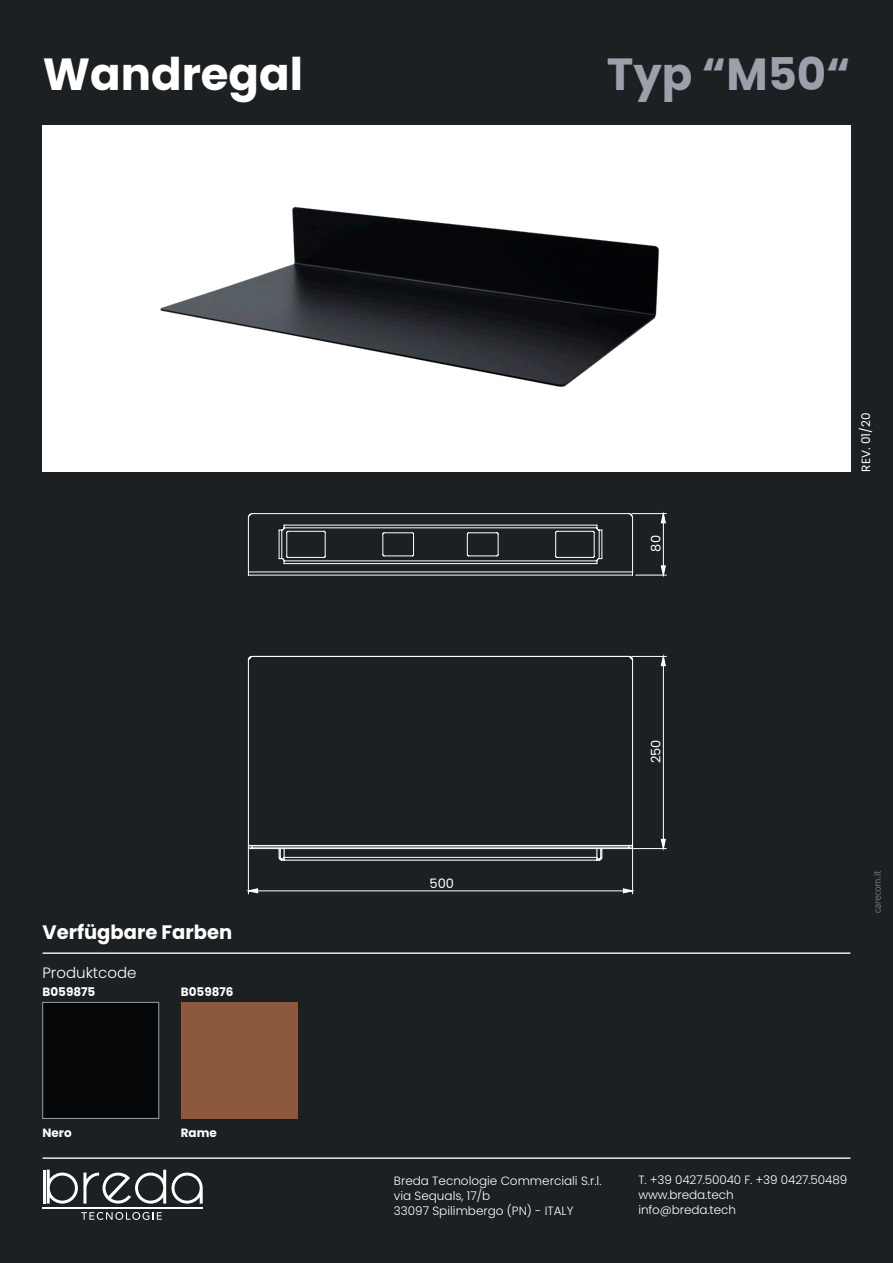
<style>
.page{position:relative;width:893px;height:1263px;background:#1c2023}
.page>*{position:absolute;margin:0;border:0;box-sizing:border-box;transform-origin:0 0}
.t1{font:700 45px "Poppins";color:#fff}
.t2{font:700 45px "Poppins";color:#9d9fab}
.t3{font:700 19.5px "Poppins";color:#fff}
.t4{font:300 15px "Poppins";color:#fff}
.t5{font:13.05px "Poppins";color:#fff}
.t6{font:300 12px/15px "Poppins";color:#fff}
.t7{font:700 12px "Poppins";color:#fff}
.t8{font:12px "Poppins";color:#fff}
</style>
<div class="page">
<hr style="left:632px;top:848px;width:1px;height:46px;background:#fff">
<hr style="left:248px;top:848px;width:1px;height:46px;background:#fff">
<hr style="left:632px;top:656px;width:34px;height:1px;background:#fff">
<hr style="left:632px;top:848px;width:34px;height:1px;background:#fff">
<hr style="left:636px;top:575px;width:30px;height:1px;background:#fff">
<hr style="left:632px;top:513px;width:34px;height:1px;background:#fff">
<svg style="left:248px;top:888px;width:385px;height:5px"></svg>
<svg style="left:661px;top:656px;width:5px;height:193px"></svg>
<svg style="left:661px;top:513px;width:5px;height:62px"></svg>
<svg style="left:247px;top:513px;width:387px;height:63px"></svg>
<svg style="left:247px;top:655px;width:387px;height:206px"></svg>
<hr style="left:43px;top:1169px;width:3px;height:34px;background:#fff">
<svg style="left:47px;top:1169px;width:156px;height:34px"></svg>
<hr style="left:43px;top:1207px;width:160px;height:1px;background:#fff">
<svg style="left:81px;top:1212px;width:81px;height:8px"></svg>
<div style="left:43px;top:125px;width:808px;height:347px;background:#fff"></div>
<img style="left:160px;top:206px;width:499px;height:181px">
<hr style="left:43px;top:1157px;width:807px;height:2px;background:#fff">
<div style="left:43px;top:1002px;width:116px;height:116px;background:#040607;border:1px solid #9d9fab"></div>
<div style="left:181px;top:1002px;width:116px;height:116px;background:#8d593c"></div>
<hr style="left:43px;top:952px;width:807px;height:2px;background:#fff">
<svg style="left:874px;top:871px;width:7px;height:42px"></svg>
<h1 class="t1" style="left:43px;top:48px;width:262px">Wandregal</h1>
<h1 class="t2" style="left:607px;top:48px;width:245px">Typ “M50“</h1>
<h2 class="t3" style="left:43px;top:921px;width:191px">Verfügbare Farben</h2>
<p class="t4" style="left:43px;top:963px;width:95px">Produktcode</p>
<p class="t7" style="left:43px;top:985px;width:54px">B059875</p>
<p class="t7" style="left:43px;top:1126px;width:31px">Nero</p>
<p class="t7" style="left:181px;top:985px;width:54px">B059876</p>
<p class="t7" style="left:181px;top:1126px;width:38px">Rame</p>
<p class="t5" style="left:430px;top:876px;width:26px">500</p>
<p class="t5" style="left:648px;top:552px;width:18px;rotate:-90deg">80</p>
<p class="t5" style="left:648px;top:763px;width:25px;rotate:-90deg">250</p>
<p class="t8" style="left:859px;top:472px;width:60px;rotate:-90deg">REV. 01/20</p>
<p class="t6" style="left:394px;top:1173px;width:209px">Breda Tecnologie Commerciali S.r.l. via Sequals, 17/b<br>33097 Spilimbergo (PN) - ITALY</p>
<p class="t6" style="left:638px;top:1173px;width:210px">T. +39 0427.50040 F. +39 0427.50489 www.breda.tech<br>info@breda.tech</p>
</div>
